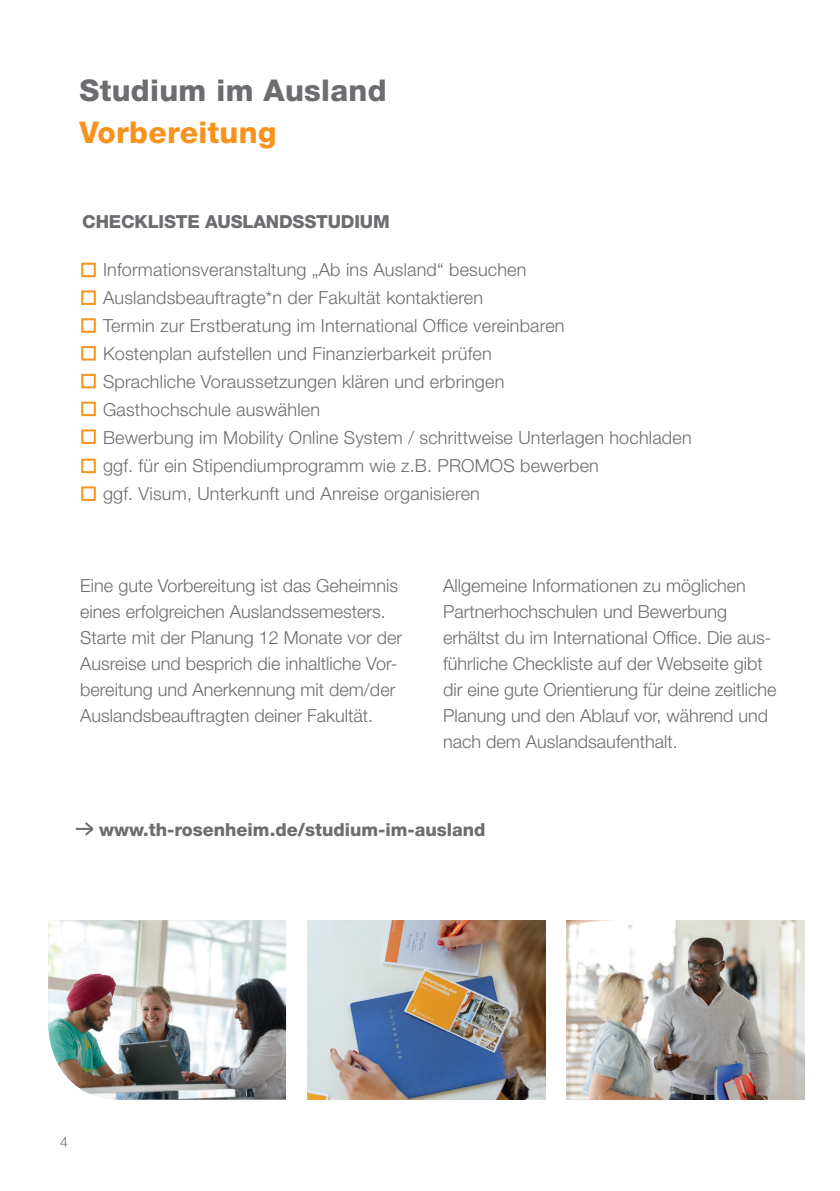
<style>
.page{position:relative;width:840px;height:1191px;background:#fff}
.page>*{position:absolute;margin:0;border:0;box-sizing:border-box;transform-origin:0 0}
.t1{font:800 30px "Helvetica Neue LT Pro";letter-spacing:.01em;color:#6c6d70}
.t2{font:800 30px "Helvetica Neue LT Pro";letter-spacing:.01em;color:#f7931d}
.t3{font:300 18px/26px "Helvetica Neue LT Pro";color:#6c6d70}
.t4{font:800 18px "Helvetica Neue LT Pro";letter-spacing:-.005em;color:#6c6d70}
.t5{font:300 14px "Helvetica Neue LT Pro";color:#6c6d70}
</style>
<div class="page">
<img style="left:48px;top:920px;width:238px;height:179px">
<img style="left:307px;top:920px;width:238px;height:179px">
<img style="left:566px;top:920px;width:238px;height:179px">
<div style="left:81px;top:263px;width:15px;height:14px;border:2px solid #f7931d"></div>
<div style="left:81px;top:290px;width:15px;height:15px;border:2px solid #f7931d"></div>
<div style="left:81px;top:318px;width:15px;height:15px;border:2px solid #f7931d"></div>
<div style="left:81px;top:346px;width:15px;height:14px;border:2px solid #f7931d"></div>
<div style="left:81px;top:374px;width:15px;height:14px;border:2px solid #f7931d"></div>
<div style="left:81px;top:402px;width:15px;height:14px;border:2px solid #f7931d"></div>
<div style="left:81px;top:429px;width:15px;height:15px;border:2px solid #f7931d"></div>
<div style="left:81px;top:458px;width:15px;height:15px;border:2px solid #f7931d"></div>
<div style="left:81px;top:486px;width:15px;height:15px;border:2px solid #f7931d"></div>
<svg style="left:76px;top:822px;width:18px;height:14px"></svg>
<h1 class="t1" style="left:79px;top:72px;width:308px">Studium im Ausland</h1>
<h1 class="t2" style="left:79px;top:115px;width:198px">Vorbereitung</h1>
<p class="t4" style="left:82px;top:211px;width:309px">CHECKLISTE AUSLANDSSTUDIUM</p>
<p class="t3" style="left:103px;top:255px;width:590px;line-height:28px">Informationsveranstaltung „Ab ins Ausland“ besuchen Auslandsbeauftragte*n der Fakultät kontaktieren<br>Termin zur Erstberatung im International Office vereinbaren<br>Kostenplan aufstellen und Finanzierbarkeit prüfen<br>Sprachliche Voraussetzungen klären und erbringen<br>Gasthochschule auswählen<br>Bewerbung im Mobility Online System / schrittweise Unterlagen hochladen ggf. für ein Stipendiumprogramm wie z.B. PROMOS bewerben<br>ggf. Visum, Unterkunft und Anreise organisieren</p>
<p class="t3" style="left:80px;top:572px;width:323px">Eine gute Vorbereitung ist das Geheimnis eines erfolgreichen Auslandssemesters.<br>Starte mit der Planung 12 Monate vor der Ausreise und besprich die inhaltliche Vor&shy;bereitung und Anerkennung mit dem/der Auslandsbeauftragten deiner Fakultät.</p>
<p class="t3" style="left:443px;top:572px;width:335px">Allgemeine Informationen zu möglichen Partnerhochschulen und Bewerbung erhältst du im International Office. Die aus&shy;führliche Checkliste auf der Webseite gibt dir eine gute Orientierung für deine zeitliche Planung und den Ablauf vor, während und nach dem Auslandsaufenthalt.</p>
<p class="t4" style="left:99px;top:818px;width:388px">www.th-rosenheim.de/studium-im-ausland</p>
<p class="t5" style="left:60px;top:1133px;width:9px">4</p>
</div>
